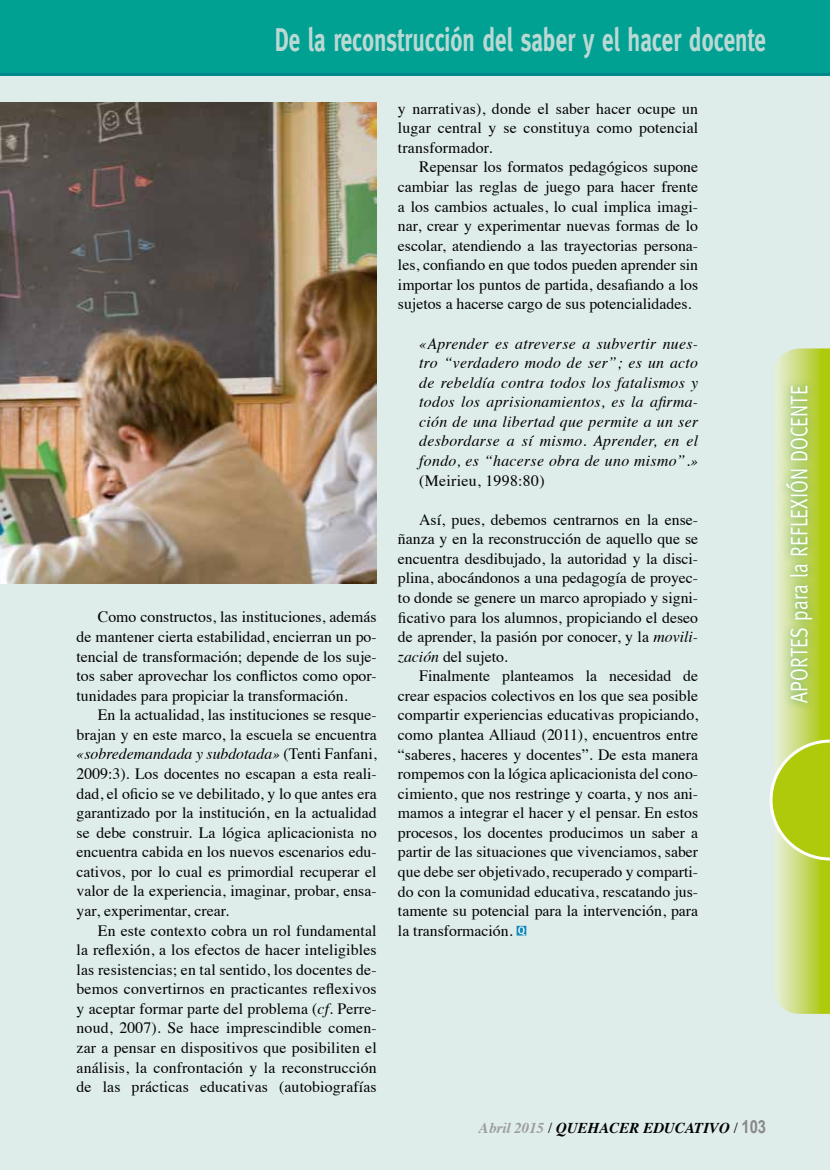
<style>
.page{position:relative;width:830px;height:1170px;background:#fff}
.page>*{position:absolute;margin:0;border:0;box-sizing:border-box;transform-origin:0 0}
.t1{font:700 33px "Meta";color:#bad9d4;scale:.7 1}
.t2{font:24px "Meta";color:#fff;scale:.8 1}
.t3{font:15.75px/19.5px "Times";color:#000;text-align:justify}
.t4{font:italic 15.75px/19.5px "Times";letter-spacing:.02em;color:#000;text-align:justify}
.t5{font:15.75px "Times";letter-spacing:.02em;color:#000}
.t6{font:italic 700 15px "Times";color:#000}
.s1{font-style:italic}
.s2{color:#9d9d9c}
.s3{font-weight:400;font-style:normal}
.s4{font-family:"Arial Narrow";font-style:normal;font-size:18px;color:#878787}
</style>
<div class="page">
<div style="left:0;top:0;width:829px;height:1169px;background:#deecea"></div>
<svg style="left:516px;top:925px;width:10px;height:10px"></svg>
<img style="left:0;top:102px;width:376px;height:481px">
<svg style="left:769px;top:348px;width:60px;height:665px"></svg>
<div style="left:777px;top:378px;width:43px;height:333px;background:#007b3d;opacity:.6"></div>
<div style="left:0;top:0;width:829px;height:76px;background:#00a092"></div>
<h1 class="t1" style="left:275px;top:20px;width:703px">De la reconstrucción del saber y el hacer docente</h1>
<p class="t3" style="left:77px;top:606px;width:301px;text-indent:21px">Como constructos, las instituciones, además de mantener cierta estabilidad, encierran un po&shy;tencial de transformación; depende de los suje&shy;tos saber aprovechar los conflictos como opor&shy;tunidades para propiciar la transformación.</p>
<p class="t3" style="left:77px;top:703px;width:301px;text-indent:21px">En la actualidad, las instituciones se resque&shy;brajan y en este marco, la escuela se encuentra <span class="s1">«sobredemandada y subdotada»</span> (Tenti Fanfani, 2009:3). Los docentes no escapan a esta reali&shy;dad, el oficio se ve debilitado, y lo que antes era garantizado por la institución, en la actualidad se debe construir. La lógica aplicacionista no encuentra cabida en los nuevos escenarios edu&shy;cativos, por lo cual es primordial recuperar el valor de la experiencia, imaginar, probar, ensa&shy;yar, experimentar, crear.</p>
<p class="t3" style="left:77px;top:919px;width:301px;text-indent:21px">En este contexto cobra un rol fundamental la reflexión, a los efectos de hacer inteligibles las resistencias; en tal sentido, los docentes de&shy;bemos convertirnos en practicantes reflexivos y aceptar formar parte del problema (<span class="s1">cf.</span> Perre&shy;noud, 2007). Se hace imprescindible comen&shy;zar a pensar en dispositivos que posibiliten el análisis, la confrontación y la reconstrucción de las prácticas educativas (autobiografías</p>
<p class="t3" style="left:398px;top:97px;width:301px">y narrativas), donde el saber hacer ocupe un lugar central y se constituya como potencial transformador.</p>
<p class="t3" style="left:398px;top:156px;width:301px;text-indent:21px">Repensar los formatos pedagógicos supone cambiar las reglas de juego para hacer frente a los cambios actuales, lo cual implica imagi&shy;nar, crear y experimentar nuevas formas de lo escolar, atendiendo a las trayectorias persona&shy;les, confiando en que todos pueden aprender sin importar los puntos de partida, desafiando a los sujetos a hacerse cargo de sus potencialidades.</p>
<p class="t4" style="left:419px;top:332px;width:280px">«Aprender es atreverse a subvertir nues&shy;tro “verdadero modo de ser”; es un acto de rebeldía contra todos los fatalismos y todos los aprisionamientos, es la afirma&shy;ción de una libertad que permite a un ser desbordarse a sí mismo. Aprender, en el fondo, es “hacerse obra de uno mismo”.»</p>
<p class="t5" style="left:419px;top:465px;width:127px">(Meirieu, 1998:80)</p>
<p class="t3" style="left:398px;top:508px;width:301px;text-indent:21px">Así, pues, debemos centrarnos en la ense&shy;ñanza y en la reconstrucción de aquello que se encuentra desdibujado, la autoridad y la disci&shy;plina, abocándonos a una pedagogía de proyec&shy;to donde se genere un marco apropiado y signi&shy;ficativo para los alumnos, propiciando el deseo de aprender, la pasión por conocer, y la <span class="s1">movili&shy;zación</span> del sujeto.</p>
<p class="t3" style="left:398px;top:664px;width:301px;text-indent:21px">Finalmente planteamos la necesidad de crear espacios colectivos en los que sea posible compartir experiencias educativas propiciando, como plantea Alliaud (2011), encuentros entre “saberes, haceres y docentes”. De esta manera rompemos con la lógica aplicacionista del cono&shy;cimiento, que nos restringe y coarta, y nos ani&shy;mamos a integrar el hacer y el pensar. En estos procesos, los docentes producimos un saber a partir de las situaciones que vivenciamos, saber que debe ser objetivado, recuperado y comparti&shy;do con la comunidad educativa, rescatando jus&shy;tamente su potencial para la intervención, para la transformación.</p>
<p class="t6" style="left:478px;top:1113px;width:288px"><span class="s2">Abril 2015</span> <span class="s3">/</span> QUEHACER EDUCATIVO <span class="s3">/</span> <span class="s4">103</span></p>
<h2 class="t2" style="left:785px;top:702px;width:396px;rotate:-90deg">Aportes para la Reflexi ón Docente</h2>
<h2 class="t2" style="left:785px;top:450px;width:80px;rotate:-90deg">e</h2>
<h2 class="t2" style="left:785px;top:546px;width:45px;rotate:-90deg">e</h2>
</div>
